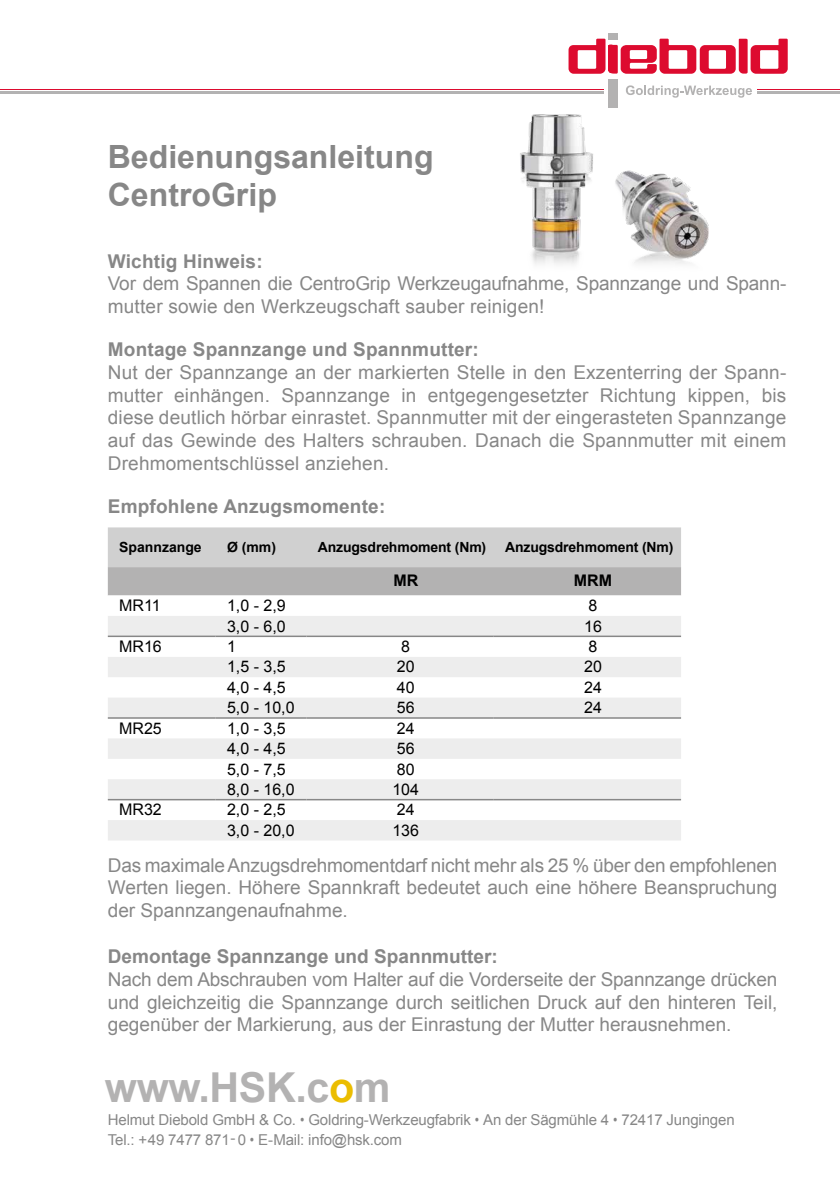
<style>
.page{position:relative;width:840px;height:1191px;background:#fff}
.page>*{position:absolute;margin:0;border:0;box-sizing:border-box;transform-origin:0 0}
.t1{font:700 41.2px "Arial";letter-spacing:-.01em;color:#b3b2b2}
.t2{font:700 32px/38.4px "Arial";color:#878787}
.t3{font:19px/22.8px "Arial";color:#878787;text-align:justify}
.t4{font:700 19px "Arial";letter-spacing:.01em;color:#878787}
.t5{font:16px "Arial";color:#000}
.t6{font:700 16px "Arial";color:#000}
.t7{font:15px/19.2px "Arial";letter-spacing:-.01em;color:#878787}
.t8{font:700 14px "Arial";letter-spacing:-.01em;color:#000}
.s1{color:#ebbd00}
.s2{font-family:"Arial Narrow"}
</style>
<div class="page">
<hr style="left:0;top:92px;width:839px;height:2px;background:#b3b2b2">
<hr style="left:0;top:89px;width:839px;height:1px;background:#dd0b2f">
<div style="left:604px;top:23px;width:152px;height:96px;background:#fff"></div>
<div style="left:608px;top:79px;width:9px;height:29px;background:#b3b2b2"></div>
<div style="left:608px;top:33px;width:9px;height:7px;background:#b3b2b2"></div>
<svg style="left:568px;top:39px;width:219px;height:35px"></svg>
<svg style="left:626px;top:85px;width:125px;height:13px"></svg>
<img style="left:520px;top:103px;width:189px;height:161px">
<svg style="left:108px;top:527px;width:572px;height:68px;background:#c4c4c4"></svg>
<svg style="left:108px;top:595px;width:572px;height:1px"></svg>
<svg style="left:108px;top:616px;width:572px;height:224px;fill:#ededed"></svg>
<svg style="left:108px;top:637px;width:572px;height:20px"></svg>
<hr style="left:108px;top:717px;width:107px;height:1px;background:#878787">
<hr style="left:215px;top:717px;width:91px;height:1px;background:#878787">
<hr style="left:306px;top:717px;width:187px;height:1px;background:#878787">
<hr style="left:493px;top:717px;width:187px;height:1px;background:#878787">
<hr style="left:108px;top:635px;width:107px;height:2px;background:#878787">
<hr style="left:215px;top:635px;width:91px;height:2px;background:#878787">
<hr style="left:306px;top:635px;width:187px;height:2px;background:#878787">
<hr style="left:493px;top:635px;width:187px;height:2px;background:#878787">
<hr style="left:108px;top:799px;width:107px;height:1px;background:#878787">
<hr style="left:215px;top:799px;width:91px;height:1px;background:#878787">
<hr style="left:306px;top:799px;width:187px;height:1px;background:#878787">
<hr style="left:493px;top:799px;width:187px;height:1px;background:#878787">
<h2 class="t2" style="left:108px;top:138px;width:327px">Bedienungsanleitung<br>CentroGrip</h2>
<p class="t4" style="left:108px;top:248px;width:156px">Wichtig Hinweis:</p>
<p class="t3" style="left:108px;top:272px;width:679px">Vor dem Spannen die CentroGrip Werkzeugaufnahme, Spannzange und Spann&shy;mutter sowie den Werkzeugschaft sauber reinigen!</p>
<p class="t4" style="left:108px;top:337px;width:372px">Montage Spannzange und Spannmutter:</p>
<p class="t3" style="left:108px;top:361px;width:679px">Nut der Spannzange an der markierten Stelle in den Exzenterring der Spann&shy;mutter einhängen. Spannzange in entgegengesetzter Richtung kippen, bis diese deutlich hörbar einrastet. Spannmutter mit der eingerasteten Spannzange auf das Gewinde des Halters schrauben. Danach die Spannmutter mit einem Drehmomentschlüssel anziehen.</p>
<p class="t4" style="left:108px;top:493px;width:279px">Empfohlene Anzugsmomente:</p>
<p class="t8" style="left:119px;top:537px;width:84px">Spannzange</p>
<p class="t8" style="left:227px;top:537px;width:51px">Ø (mm)</p>
<p class="t8" style="left:317px;top:537px;width:170px">Anzugsdrehmoment (Nm)</p>
<p class="t8" style="left:505px;top:537px;width:170px">Anzugsdrehmoment (Nm)</p>
<p class="t6" style="left:393px;top:569px;width:26px">MR</p>
<p class="t6" style="left:573px;top:569px;width:40px">MRM</p>
<p class="t5" style="left:119px;top:595px;width:43px">MR11</p>
<p class="t5" style="left:227px;top:595px;width:60px">1,0 - 2,9</p>
<p class="t5" style="left:588px;top:595px;width:10px">8</p>
<p class="t5" style="left:227px;top:615px;width:60px">3,0 - 6,0</p>
<p class="t5" style="left:584px;top:615px;width:19px">16</p>
<p class="t5" style="left:119px;top:636px;width:44px">MR16</p>
<p class="t5" style="left:227px;top:636px;width:10px">1</p>
<p class="t5" style="left:401px;top:636px;width:10px">8</p>
<p class="t5" style="left:588px;top:636px;width:10px">8</p>
<p class="t5" style="left:227px;top:656px;width:60px">1,5 - 3,5</p>
<p class="t5" style="left:396px;top:656px;width:19px">20</p>
<p class="t5" style="left:584px;top:656px;width:19px">20</p>
<p class="t5" style="left:227px;top:676px;width:60px">4,0 - 4,5</p>
<p class="t5" style="left:396px;top:676px;width:19px">40</p>
<p class="t5" style="left:584px;top:676px;width:19px">24</p>
<p class="t5" style="left:227px;top:697px;width:69px">5,0 - 10,0</p>
<p class="t5" style="left:396px;top:697px;width:19px">56</p>
<p class="t5" style="left:584px;top:697px;width:19px">24</p>
<p class="t5" style="left:119px;top:717px;width:44px">MR25</p>
<p class="t5" style="left:227px;top:717px;width:60px">1,0 - 3,5</p>
<p class="t5" style="left:396px;top:717px;width:19px">24</p>
<p class="t5" style="left:227px;top:738px;width:60px">4,0 - 4,5</p>
<p class="t5" style="left:396px;top:738px;width:19px">56</p>
<p class="t5" style="left:227px;top:758px;width:60px">5,0 - 7,5</p>
<p class="t5" style="left:396px;top:758px;width:19px">80</p>
<p class="t5" style="left:227px;top:779px;width:69px">8,0 - 16,0</p>
<p class="t5" style="left:392px;top:779px;width:28px">104</p>
<p class="t5" style="left:119px;top:799px;width:44px">MR32</p>
<p class="t5" style="left:227px;top:799px;width:60px">2,0 - 2,5</p>
<p class="t5" style="left:396px;top:799px;width:19px">24</p>
<p class="t5" style="left:227px;top:819px;width:69px">3,0 - 20,0</p>
<p class="t5" style="left:392px;top:819px;width:28px">136</p>
<p class="t3" style="left:108px;top:853px;width:670px">Das maximale Anzugsdrehmomentdarf nicht mehr als 25 % über den empfohlenen Werten liegen. Höhere Spannkraft bedeutet auch eine höhere Beanspruchung der Spannzangenaufnahme.</p>
<p class="t4" style="left:108px;top:943px;width:391px">Demontage Spannzange und Spannmutter:</p>
<p class="t3" style="left:108px;top:967px;width:670px">Nach dem Abschrauben vom Halter auf die Vorderseite der Spannzange drücken und gleichzeitig die Spannzange durch seitlichen Druck auf den hinteren Teil, gegenüber der Markierung, aus der Einrastung der Mutter herausnehmen.</p>
<h1 class="t1" style="left:105px;top:1060px;width:287px">www.HSK.c<span class="s1">o</span>m</h1>
<p class="t7" style="left:108px;top:1110px;width:628px">Helmut Diebold GmbH &amp; Co. <span class="s2">•</span> Goldring-Werkzeugfabrik <span class="s2">•</span> An der Sägmühle 4 <span class="s2">•</span> 72417 Jungingen<br>Tel.: +49 7477 871- 0 <span class="s2">•</span> E-Mail: info@hsk.com</p>
</div>
